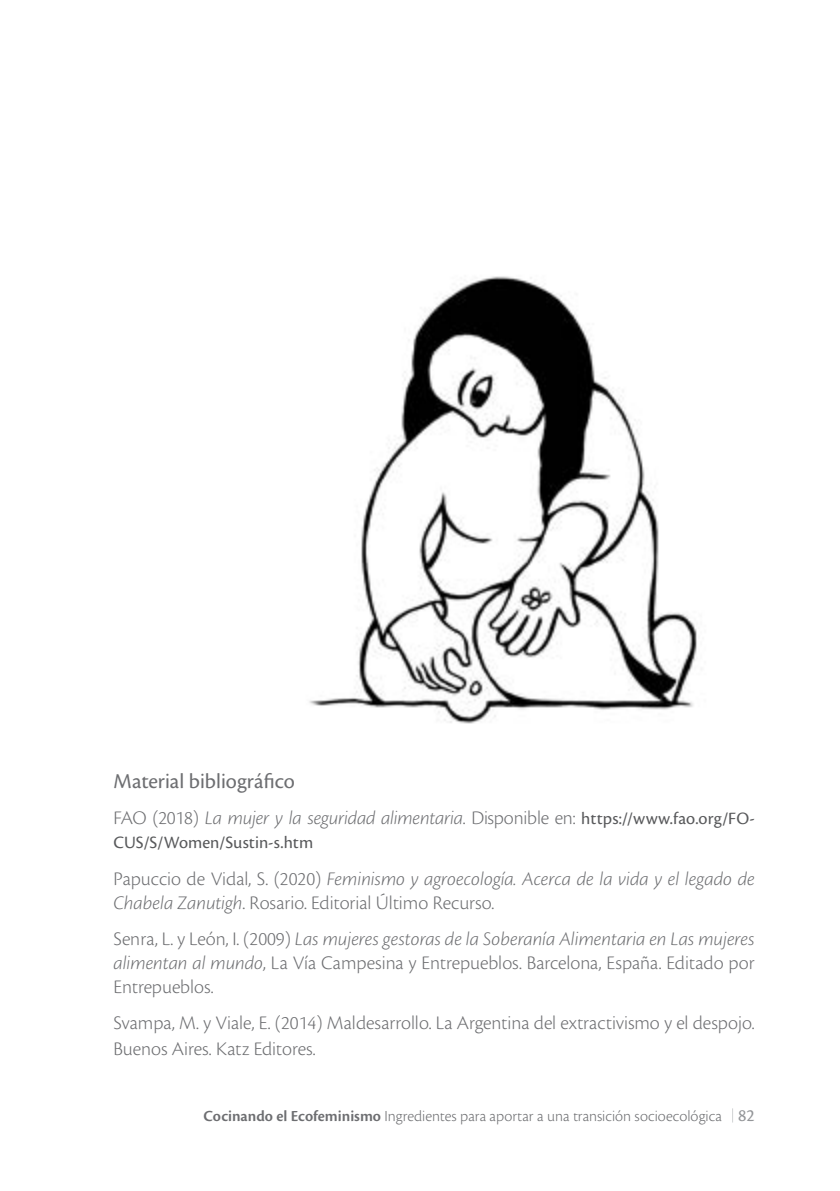
<style>
.page{position:relative;width:840px;height:1191px;background:#fff}
.page>*{position:absolute;margin:0;border:0;box-sizing:border-box;transform-origin:0 0}
.t1{font:22px "Cronos Pro";color:#6d6e71}
.t2{font:300 20px/24px "Cronos Pro";color:#6d6e71;text-align:justify}
.t3{font:italic 300 20px/24px "Cronos Pro";letter-spacing:-.01em;color:#6d6e71}
.t4{font:18px "Cronos Pro";color:#58595b}
.t5{font:300 16px "Cronos Pro";color:#6d6e71}
.s1{font-style:normal}
.s2{font-weight:400;font-style:normal;font-size:18px;color:#58595b}
.s3{font-style:italic}
.s4{font-weight:600}
.s5{font-weight:400;font-size:18px;color:#939598}
</style>
<div class="page">
<img style="left:309px;top:276px;width:388px;height:448px">
<p class="t1" style="left:113px;top:769px;width:183px">Material bibliográfico</p>
<p class="t3" style="left:113px;top:806px;width:642px"><span class="s1">FAO (2018)</span> La mujer y la seguridad alimentaria<span class="s1">. Disponible en:</span> <span class="s2">https://www.fao.org/FO-</span></p>
<p class="t4" style="left:113px;top:832px;width:201px">CUS/S/Women/Sustin-s.htm</p>
<p class="t3" style="left:113px;top:866px;width:642px"><span class="s1">Papuccio de Vidal, S. (2020)</span> Feminismo y agroecología. Acerca de la vida y el legado de<br>Chabela Zanutigh<span class="s1">. Rosario. Editorial Último Recurso.</span></p>
<p class="t2" style="left:113px;top:926px;width:642px">Senra, L. y León, I. (2009) <span class="s3">Las mujeres gestoras de la Soberanía Alimentaria en Las mujeres alimentan al mundo</span>, La Vía Campesina y Entrepueblos. Barcelona, España. Editado por Entrepueblos.</p>
<p class="t2" style="left:113px;top:1009px;width:642px;line-height:26.4px">Svampa, M. y Viale, E. (2014) Maldesarrollo. La Argentina del extractivismo y el despojo.<br>Buenos Aires. Katz Editores.</p>
<p class="t5" style="left:203px;top:1106px;width:552px"><span class="s4">Cocinando el Ecofeminismo</span> Ingredientes para aportar a una transición socioecológica <span class="s5">82</span></p>
</div>
